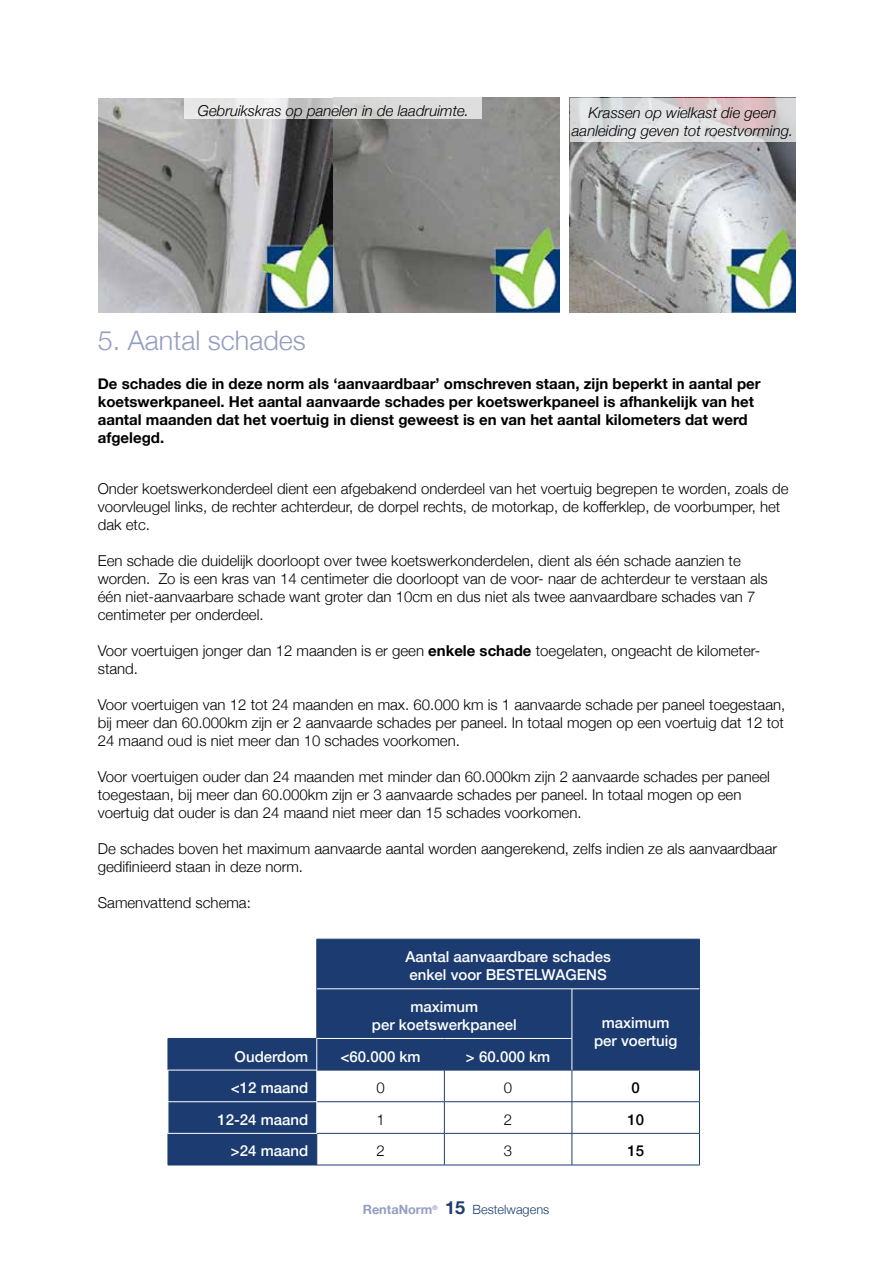
<style>
.page{position:relative;width:893px;height:1263px;background:#fff}
.page>*{position:absolute;margin:0;border:0;box-sizing:border-box;transform-origin:0 0}
.t1{font:300 27px "Helvetica Neue";color:#969ec1}
.t2{font:300 15px/18px "Helvetica Neue";color:#000}
.t3{font:700 15px/18px "Helvetica Neue";color:#000}
.t4{font:500 15px/18px "Helvetica Neue";color:#fff;text-align:center}
.t5{font:italic 300 15px/18px "Helvetica Neue";color:#000;text-align:center}
.t6{font:500 15px "Helvetica Neue";color:#000}
.t7{font:300 12.75px "Helvetica Neue";color:#1c3c71}
.t8{font:700 12.75px "Helvetica Neue";color:#969ec1}
.s1{font-weight:700}
.s2{font-weight:700;font-size:18px}
</style>
<div class="page">
<img style="left:98px;top:98px;width:461px;height:214px">
<img style="left:570px;top:141px;width:225px;height:171px">
<svg style="left:169px;top:939px;width:530px;height:226px;fill:#1c3c71"></svg>
<hr style="left:317px;top:939px;width:127px;height:1px;background:#1c3c71">
<hr style="left:317px;top:939px;width:1px;height:50px;background:#1c3c71">
<hr style="left:444px;top:939px;width:128px;height:1px;background:#1c3c71">
<hr style="left:572px;top:939px;width:128px;height:1px;background:#1c3c71">
<hr style="left:699px;top:939px;width:1px;height:50px;background:#1c3c71">
<hr style="left:317px;top:989px;width:1px;height:49px;background:#1c3c71">
<hr style="left:699px;top:989px;width:1px;height:49px;background:#1c3c71">
<hr style="left:168px;top:1038px;width:149px;height:1px;background:#1c3c71">
<hr style="left:168px;top:1039px;width:1px;height:31px;background:#1c3c71">
<hr style="left:444px;top:1039px;width:1px;height:31px;background:#1c3c71">
<hr style="left:699px;top:1038px;width:1px;height:32px;background:#1c3c71">
<hr style="left:317px;top:1070px;width:127px;height:1px;background:#1c3c71">
<hr style="left:444px;top:1070px;width:128px;height:1px;background:#1c3c71">
<hr style="left:444px;top:1070px;width:1px;height:31px;background:#1c3c71">
<hr style="left:572px;top:1070px;width:128px;height:1px;background:#1c3c71">
<hr style="left:572px;top:1070px;width:1px;height:31px;background:#1c3c71">
<hr style="left:699px;top:1070px;width:1px;height:31px;background:#1c3c71">
<hr style="left:317px;top:1101px;width:127px;height:1px;background:#1c3c71">
<hr style="left:444px;top:1101px;width:128px;height:1px;background:#1c3c71">
<hr style="left:444px;top:1102px;width:1px;height:31px;background:#1c3c71">
<hr style="left:572px;top:1101px;width:128px;height:1px;background:#1c3c71">
<hr style="left:572px;top:1102px;width:1px;height:31px;background:#1c3c71">
<hr style="left:699px;top:1102px;width:1px;height:31px;background:#1c3c71">
<hr style="left:168px;top:1133px;width:1px;height:32px;background:#1c3c71">
<hr style="left:317px;top:1133px;width:127px;height:1px;background:#1c3c71">
<hr style="left:317px;top:1133px;width:1px;height:32px;background:#1c3c71">
<hr style="left:444px;top:1133px;width:128px;height:1px;background:#1c3c71">
<hr style="left:444px;top:1133px;width:1px;height:32px;background:#1c3c71">
<hr style="left:572px;top:1133px;width:128px;height:1px;background:#1c3c71">
<hr style="left:572px;top:1133px;width:1px;height:32px;background:#1c3c71">
<hr style="left:699px;top:1133px;width:1px;height:32px;background:#1c3c71">
<hr style="left:168px;top:1165px;width:149px;height:1px;background:#1c3c71">
<hr style="left:317px;top:1165px;width:127px;height:1px;background:#1c3c71">
<hr style="left:444px;top:1165px;width:128px;height:1px;background:#1c3c71">
<hr style="left:572px;top:1165px;width:128px;height:1px;background:#1c3c71">
<hr style="left:317px;top:988px;width:127px;height:1px;background:#fff">
<hr style="left:444px;top:988px;width:128px;height:1px;background:#fff">
<hr style="left:317px;top:1038px;width:127px;height:1px;background:#fff">
<hr style="left:444px;top:1038px;width:128px;height:1px;background:#fff">
<hr style="left:572px;top:988px;width:127px;height:1px;background:#fff">
<hr style="left:572px;top:989px;width:1px;height:49px;background:#fff">
<hr style="left:572px;top:1039px;width:1px;height:31px;background:#fff">
<hr style="left:317px;top:1039px;width:1px;height:31px;background:#fff">
<hr style="left:168px;top:1070px;width:149px;height:1px;background:#fff">
<hr style="left:317px;top:1070px;width:1px;height:31px;background:#fff">
<hr style="left:168px;top:1101px;width:149px;height:1px;background:#fff">
<hr style="left:317px;top:1102px;width:1px;height:31px;background:#fff">
<hr style="left:168px;top:1133px;width:149px;height:1px;background:#fff">
<svg style="left:185px;top:98px;width:297px;height:21px;fill:#dcdcdc"></svg>
<svg style="left:570px;top:98px;width:225px;height:43px"></svg>
<p class="t5" style="left:198px;top:100px;width:273px">Gebruikskras op panelen in de laadruimte.</p>
<p class="t5" style="left:572px;top:102px;width:223px">Krassen op wielkast die geen aanleiding geven tot roestvorming.</p>
<h1 class="t1" style="left:98px;top:318px;width:210px">5. Aantal schades</h1>
<p class="t3" style="left:98px;top:375px;width:664px">De schades die in deze norm als ‘aanvaardbaar’ omschreven staan, zijn beperkt in aantal per koetswerkpaneel. Het aantal aanvaarde schades per koetswerkpaneel is afhankelijk van het aantal maanden dat het voertuig in dienst geweest is en van het aantal kilometers dat werd afgelegd.</p>
<p class="t2" style="left:98px;top:478px;width:692px">Onder koetswerkonderdeel dient een afgebakend onderdeel van het voertuig begrepen te worden, zoals de voorvleugel links, de rechter achterdeur, de dorpel rechts, de motorkap, de kofferklep, de voorbumper, het dak etc.</p>
<p class="t2" style="left:98px;top:550px;width:671px">Een schade die duidelijk doorloopt over twee koetswerkonderdelen, dient als één schade aanzien te worden. Zo is een kras van 14 centimeter die doorloopt van de voor- naar de achterdeur te verstaan als één niet-aanvaarbare schade want groter dan 10cm en dus niet als twee aanvaardbare schades van 7 centimeter per onderdeel.</p>
<p class="t2" style="left:98px;top:640px;width:664px">Voor voertuigen jonger dan 12 maanden is er geen <span class="s1">enkele schade</span> toegelaten, ongeacht de kilometer&shy;stand.</p>
<p class="t2" style="left:98px;top:694px;width:689px;text-align:justify">Voor voertuigen van 12 tot 24 maanden en max. 60.000 km is 1 aanvaarde schade per paneel toegestaan, bij meer dan 60.000km zijn er 2 aanvaarde schades per paneel. In totaal mogen op een voertuig dat 12 tot 24 maand oud is niet meer dan 10 schades voorkomen.</p>
<p class="t2" style="left:98px;top:766px;width:674px">Voor voertuigen ouder dan 24 maanden met minder dan 60.000km zijn 2 aanvaarde schades per paneel toegestaan, bij meer dan 60.000km zijn er 3 aanvaarde schades per paneel. In totaal mogen op een voertuig dat ouder is dan 24 maand niet meer dan 15 schades voorkomen.</p>
<p class="t2" style="left:98px;top:838px;width:681px">De schades boven het maximum aanvaarde aantal worden aangerekend, zelfs indien ze als aanvaardbaar gedifinieerd staan in deze norm.</p>
<p class="t2" style="left:98px;top:892px;width:155px">Samenvattend schema:</p>
<p class="t4" style="left:405px;top:947px;width:207px;text-align:left">Aantal aanvaardbare schades enkel voor BESTELWAGENS</p>
<p class="t4" style="left:372px;top:996px;width:146px">maximum<br>per koetswerkpaneel</p>
<p class="t4" style="left:594px;top:1012px;width:85px">maximum per voertuig</p>
<p class="t4" style="left:235px;top:1046px;width:75px">Ouderdom</p>
<p class="t4" style="left:340px;top:1046px;width:82px">&lt;60.000 km</p>
<p class="t4" style="left:466px;top:1046px;width:86px">&gt; 60.000 km</p>
<p class="t4" style="left:231px;top:1078px;width:79px">&lt;12 maand</p>
<p class="t2" style="left:376px;top:1078px;width:10px">0</p>
<p class="t2" style="left:504px;top:1078px;width:10px">0</p>
<p class="t6" style="left:632px;top:1076px;width:10px">0</p>
<p class="t4" style="left:217px;top:1109px;width:92px">12-24 maand</p>
<p class="t2" style="left:376px;top:1109px;width:10px">1</p>
<p class="t2" style="left:504px;top:1109px;width:10px">2</p>
<p class="t6" style="left:627px;top:1107px;width:18px">10</p>
<p class="t4" style="left:231px;top:1141px;width:79px">&gt;24 maand</p>
<p class="t2" style="left:376px;top:1141px;width:10px">2</p>
<p class="t2" style="left:504px;top:1141px;width:10px">3</p>
<p class="t6" style="left:627px;top:1139px;width:18px">15</p>
<p class="t8" style="left:363px;top:1199px;width:76px">RentaNorm<sup>®</sup></p>
<p class="t7" style="left:445px;top:1199px;width:106px"><span class="s2">15</span> Bestelwagens</p>
</div>
